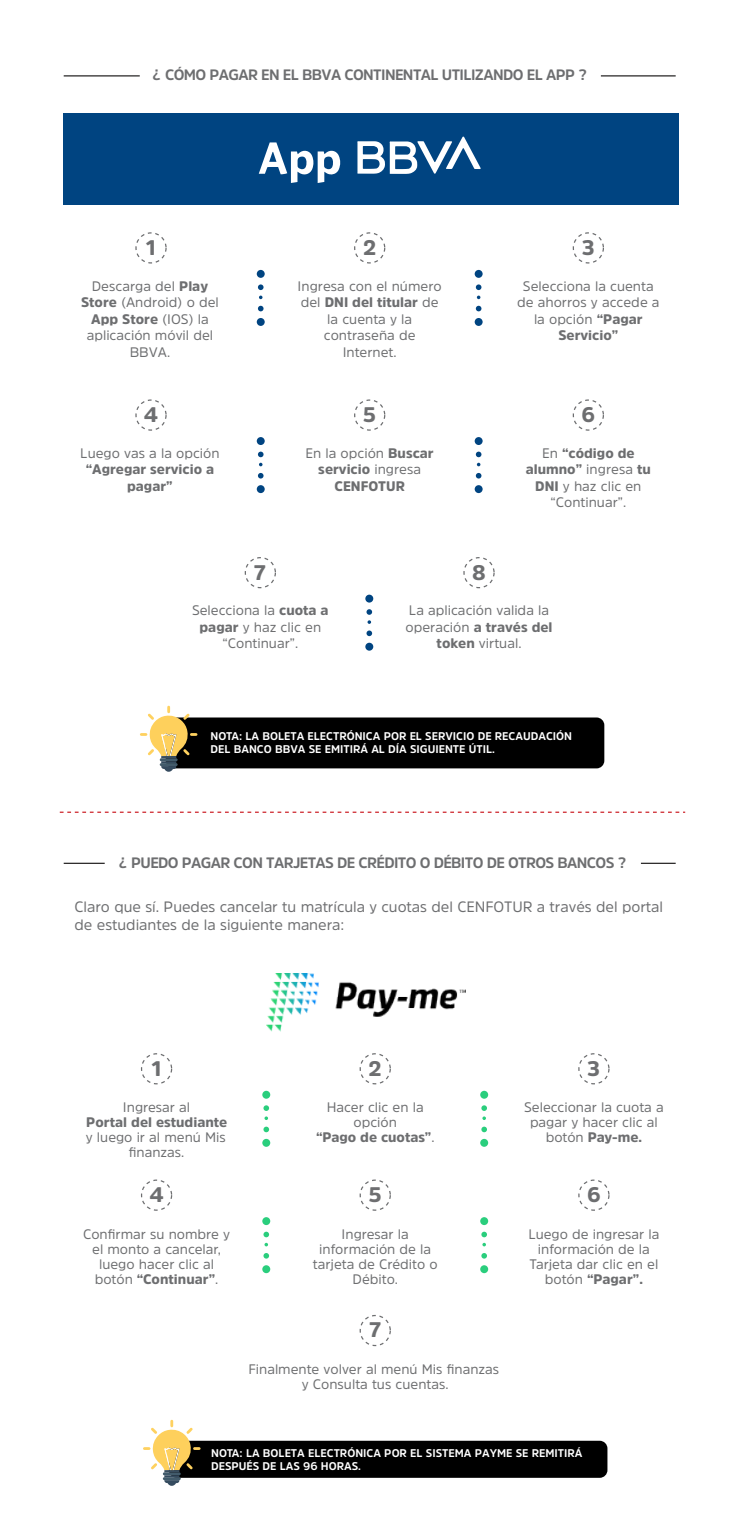
<style>
.page{position:relative;width:745px;height:1537px;background:#fff}
.page>*{position:absolute;margin:0;border:0;box-sizing:border-box;transform-origin:0 0}
.t1{font:900 21px "Amsi Pro";color:#6d6e70}
.t2{font:15px/18px "Amsi Pro";letter-spacing:-.005em;color:#6d6e70}
.t3{font:700 15px "Amsi Pro";letter-spacing:-.04em;color:#6d6e70}
.t4{font:13.75px/16.5px "Amsi Pro";color:#6d6e70;text-align:center}
.t5{font:900 13.75px/16.5px "Amsi Pro";color:#6d6e70;text-align:center}
.t6{font:700 11.12px/13.4px "Amsi Pro";color:#fff}
.s1{font-weight:900}
.s2{font-weight:400}
</style>
<div class="page">
<div style="left:262px;top:1139px;width:8px;height:8px;background:#2ace7d;border-radius:50%"></div>
<svg style="left:263px;top:1127px;width:6px;height:5px"></svg>
<div style="left:262px;top:1091px;width:8px;height:8px;background:#2ace7d;border-radius:50%"></div>
<svg style="left:263px;top:1105px;width:6px;height:15px"></svg>
<div style="left:480px;top:1139px;width:8px;height:8px;background:#2ace7d;border-radius:50%"></div>
<svg style="left:481px;top:1127px;width:5px;height:5px"></svg>
<div style="left:480px;top:1091px;width:8px;height:8px;background:#2ace7d;border-radius:50%"></div>
<svg style="left:481px;top:1105px;width:5px;height:15px"></svg>
<div style="left:141px;top:1053px;width:31px;height:31px;border:1px dashed #6d6e70;border-radius:50%"></div>
<div style="left:359px;top:1053px;width:31px;height:31px;border:1px dashed #6d6e70;border-radius:50%"></div>
<div style="left:578px;top:1053px;width:31px;height:31px;border:1px dashed #6d6e70;border-radius:50%"></div>
<div style="left:262px;top:1265px;width:8px;height:8px;background:#2ace7d;border-radius:50%"></div>
<svg style="left:263px;top:1253px;width:6px;height:5px"></svg>
<svg style="left:264px;top:1243px;width:4px;height:3px"></svg>
<div style="left:262px;top:1217px;width:8px;height:8px;background:#2ace7d;border-radius:50%"></div>
<svg style="left:263px;top:1232px;width:6px;height:5px"></svg>
<div style="left:480px;top:1265px;width:8px;height:8px;background:#2ace7d;border-radius:50%"></div>
<svg style="left:481px;top:1253px;width:5px;height:5px"></svg>
<div style="left:480px;top:1217px;width:8px;height:8px;background:#2ace7d;border-radius:50%"></div>
<svg style="left:481px;top:1232px;width:5px;height:5px"></svg>
<div style="left:141px;top:1179px;width:31px;height:32px;border:1px dashed #6d6e70;border-radius:50%"></div>
<div style="left:359px;top:1179px;width:31px;height:32px;border:1px dashed #6d6e70;border-radius:50%"></div>
<div style="left:359px;top:1315px;width:31px;height:31px;border:1px dashed #6d6e70;border-radius:50%"></div>
<div style="left:578px;top:1179px;width:31px;height:32px;border:1px dashed #6d6e70;border-radius:50%"></div>
<img style="left:266px;top:973px;width:199px;height:59px">
<div style="left:169px;top:1441px;width:438px;height:37px;background:#000;border-radius:8px"></div>
<svg style="left:143px;top:1420px;width:57px;height:66px"></svg>
<div style="left:64px;top:113px;width:614px;height:91px;background:#004481"></div>
<div style="left:256px;top:318px;width:8px;height:8px;background:#004481;border-radius:50%"></div>
<svg style="left:258px;top:306px;width:5px;height:5px"></svg>
<div style="left:256px;top:270px;width:8px;height:8px;background:#004481;border-radius:50%"></div>
<svg style="left:258px;top:284px;width:5px;height:6px"></svg>
<div style="left:474px;top:318px;width:8px;height:8px;background:#004481;border-radius:50%"></div>
<svg style="left:475px;top:306px;width:6px;height:5px"></svg>
<div style="left:474px;top:270px;width:8px;height:8px;background:#004481;border-radius:50%"></div>
<svg style="left:475px;top:284px;width:6px;height:6px"></svg>
<div style="left:135px;top:232px;width:31px;height:32px;border:1px dashed #6d6e70;border-radius:50%"></div>
<div style="left:354px;top:232px;width:31px;height:32px;border:1px dashed #6d6e70;border-radius:50%"></div>
<div style="left:572px;top:232px;width:31px;height:32px;border:1px dashed #6d6e70;border-radius:50%"></div>
<div style="left:256px;top:485px;width:8px;height:8px;background:#004481;border-radius:50%"></div>
<svg style="left:258px;top:473px;width:5px;height:5px"></svg>
<div style="left:256px;top:437px;width:8px;height:8px;background:#004481;border-radius:50%"></div>
<svg style="left:258px;top:452px;width:5px;height:5px"></svg>
<div style="left:474px;top:485px;width:8px;height:8px;background:#004481;border-radius:50%"></div>
<svg style="left:475px;top:473px;width:6px;height:5px"></svg>
<div style="left:474px;top:437px;width:8px;height:8px;background:#004481;border-radius:50%"></div>
<svg style="left:475px;top:452px;width:6px;height:5px"></svg>
<div style="left:135px;top:399px;width:31px;height:32px;border:1px dashed #6d6e70;border-radius:50%"></div>
<div style="left:354px;top:399px;width:31px;height:32px;border:1px dashed #6d6e70;border-radius:50%"></div>
<div style="left:572px;top:399px;width:31px;height:32px;border:1px dashed #6d6e70;border-radius:50%"></div>
<hr style="left:64px;top:75px;width:76px;height:2px;background:#272525">
<hr style="left:600px;top:75px;width:75px;height:2px;background:#272525">
<hr style="left:64px;top:863px;width:41px;height:1px;background:#272525">
<hr style="left:640px;top:863px;width:35px;height:1px;background:#272525">
<div style="left:165px;top:717px;width:439px;height:51px;background:#000;border-radius:8px"></div>
<svg style="left:140px;top:706px;width:57px;height:66px"></svg>
<svg style="left:357px;top:137px;width:123px;height:37px"></svg>
<svg style="left:258px;top:142px;width:82px;height:41px"></svg>
<div style="left:365px;top:643px;width:8px;height:8px;background:#004481;border-radius:50%"></div>
<svg style="left:366px;top:630px;width:6px;height:6px"></svg>
<div style="left:365px;top:595px;width:8px;height:8px;background:#004481;border-radius:50%"></div>
<svg style="left:366px;top:609px;width:6px;height:15px"></svg>
<div style="left:244px;top:557px;width:32px;height:31px;border:1px dashed #6d6e70;border-radius:50%"></div>
<div style="left:463px;top:557px;width:31px;height:31px;border:1px dashed #6d6e70;border-radius:50%"></div>
<svg style="left:60px;top:812px;width:624px;height:1px"></svg>
<p class="t3" style="left:152px;top:64px;width:435px">¿ CÓMO PAGAR EN EL BBVA CONTINENTAL UTILIZANDO EL APP ?</p>
<h1 class="t1" style="left:146px;top:233px;width:12px">1</h1>
<h1 class="t1" style="left:363px;top:233px;width:15px">2</h1>
<h1 class="t1" style="left:581px;top:233px;width:14px">3</h1>
<p class="t4" style="left:81px;top:277px;width:139px">Descarga del <span class="s1">Play<br>Store</span> (Android) o del<br><span class="s1">App Store</span> (IOS) la aplicación móvil del<br>BBVA.</p>
<p class="t4" style="left:297px;top:277px;width:145px">Ingresa con el número del <span class="s1">DNI del titular</span> de la cuenta y la contraseña de<br>Internet.</p>
<p class="t4" style="left:516px;top:277px;width:144px">Selecciona la cuenta de ahorros y accede a la opción <span class="s1">“Pagar<br>Servicio”</span></p>
<h1 class="t1" style="left:144px;top:400px;width:16px">4</h1>
<h1 class="t1" style="left:363px;top:400px;width:14px">5</h1>
<h1 class="t1" style="left:581px;top:400px;width:15px">6</h1>
<p class="t4" style="left:80px;top:444px;width:141px">Luego vas a la opción</p>
<p class="t5" style="left:86px;top:461px;width:130px">“Agregar servicio a pagar”</p>
<p class="t5" style="left:305px;top:444px;width:130px"><span class="s2">En la opción</span> Buscar servicio <span class="s2">ingresa<br></span>CENFOTUR</p>
<p class="t4" style="left:525px;top:444px;width:127px">En <span class="s1">“código de alumno”</span> ingresa <span class="s1">tu<br>DNI</span> y haz clic en “Continuar”.</p>
<h1 class="t1" style="left:254px;top:558px;width:14px">7</h1>
<h1 class="t1" style="left:472px;top:558px;width:15px">8</h1>
<p class="t4" style="left:192px;top:602px;width:138px">Selecciona la <span class="s1">cuota a pagar</span> y haz clic en “Continuar”.</p>
<p class="t4" style="left:405px;top:602px;width:148px">La aplicación valida la operación <span class="s1">a través del token</span> virtual.</p>
<p class="t6" style="left:210px;top:729px;width:363px">NOTA: LA BOLETA ELECTRÓNICA POR EL SERVICIO DE RECAUDACIÓN<br>DEL BANCO BBVA SE EMITIRÁ AL DÍA SIGUIENTE ÚTIL.</p>
<p class="t3" style="left:119px;top:852px;width:509px">¿ PUEDO PAGAR CON TARJETAS DE CRÉDITO O DÉBITO DE OTROS BANCOS ?</p>
<p class="t2" style="left:74px;top:897px;width:589px">Claro que sí. Puedes cancelar tu matrícula y cuotas del CENFOTUR a través del portal de estudiantes de la siguiente manera:</p>
<h1 class="t1" style="left:151px;top:1054px;width:12px">1</h1>
<h1 class="t1" style="left:368px;top:1054px;width:15px">2</h1>
<h1 class="t1" style="left:587px;top:1054px;width:14px">3</h1>
<p class="t4" style="left:123px;top:1099px;width:69px">Ingresar al</p>
<p class="t5" style="left:86px;top:1114px;width:143px">Portal del estudiante</p>
<p class="t4" style="left:86px;top:1130px;width:141px;line-height:15px">y luego ir al menú Mis finanzas.</p>
<p class="t4" style="left:316px;top:1100px;width:120px;line-height:15px">Hacer clic en la opción<br><span class="s1">“Pago de cuotas”</span>.</p>
<h1 class="t1" style="left:149px;top:1180px;width:16px">4</h1>
<h1 class="t1" style="left:368px;top:1180px;width:14px">5</h1>
<p class="t4" style="left:524px;top:1100px;width:141px;line-height:15px">Seleccionar la cuota a pagar y hacer clic al botón <span class="s1">Pay-me.</span></p>
<h1 class="t1" style="left:586px;top:1180px;width:15px">6</h1>
<p class="t4" style="left:83px;top:1226px;width:148px;line-height:15px">Confirmar su nombre y el monto a cancelar, luego hacer clic al botón <span class="s1">“Continuar”</span>.</p>
<p class="t4" style="left:528px;top:1226px;width:132px;line-height:15px">Luego de ingresar la información de la<br>Tarjeta dar clic en el botón <span class="s1">“Pagar”.</span></p>
<p class="t4" style="left:312px;top:1226px;width:126px;line-height:15px">Ingresar la información de la tarjeta de Crédito o<br>Débito.</p>
<h1 class="t1" style="left:369px;top:1315px;width:14px">7</h1>
<p class="t4" style="left:248px;top:1361px;width:252px;line-height:15px">Finalmente volver al menú Mis finanzas y Consulta tus cuentas.</p>
<p class="t6" style="left:211px;top:1446px;width:372px">NOTA: LA BOLETA ELECTRÓNICA POR EL SISTEMA PAYME SE REMITIRÁ<br>DESPUÉS DE LAS 96 HORAS.</p>
</div>
